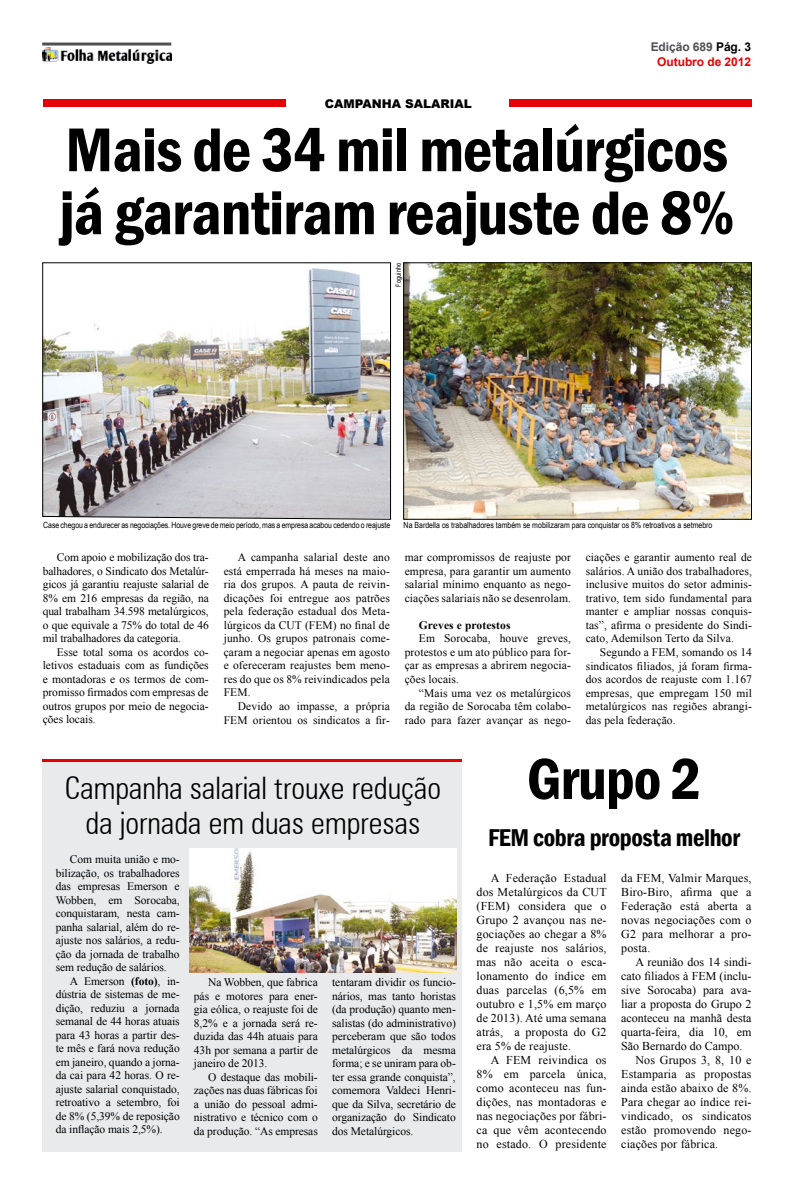
<style>
.page{position:relative;width:794px;height:1191px;background:#fff}
.page>*{position:absolute;margin:0;border:0;box-sizing:border-box;transform-origin:0 0}
.t1{font:600 condensed 64px/63px "Franklin Gothic";letter-spacing:-.015em;color:#000}
.t2{font:600 condensed 60px "Franklin Gothic";letter-spacing:-.015em;color:#000}
.t3{font:300 condensed 31px/35px "Zurich BT";color:#000;text-align:center}
.t4{font:600 condensed 25px "Franklin Gothic";letter-spacing:-.015em;color:#000}
.t5{font:12px/14px "Times New Roman";letter-spacing:.015em;color:#000;text-align:justify}
.t6{font:700 12px/14.4px "Arial";letter-spacing:-.005em;color:#e60004;text-align:center}
.t7{font:900 12px "Arial";color:#000}
.t8{font:11.5px/13.5px "Times New Roman";color:#000;text-align:justify}
.t9{font:700 11.5px "Times New Roman";letter-spacing:.01em;color:#000}
.t10{font:8.5px "Arial Narrow";letter-spacing:-.01em;color:#000}
.t11{font:7px "Arial Narrow";color:#000}
.s1{color:#504f53}
.s2{color:#000}
.s3{font-weight:700}
</style>
<div class="page">
<hr style="left:42px;top:43px;width:129px;height:3px;background:#504f53">
<img style="left:42px;top:48px;width:129px;height:15px">
<div style="left:42px;top:759px;width:419px;height:392px;background:#e9eaeb"></div>
<hr style="left:42px;top:759px;width:419px;height:2px;background:#e60004">
<div style="left:43px;top:100px;width:243px;height:7px;background:#e60005"></div>
<div style="left:508px;top:100px;width:243px;height:7px;background:#e60005"></div>
<img style="left:42px;top:262px;width:349px;height:257px">
<img style="left:405px;top:265px;width:344px;height:252px">
<div style="left:403px;top:263px;width:348px;height:256px;border:1px solid #000"></div>
<img style="left:189px;top:848px;width:267px;height:124px">
<p class="t7" style="left:325px;top:97px;width:148px">CAMPANHA SALARIAL</p>
<p class="t6" style="left:650px;top:40px;width:102px"><span class="s1">Edição 689</span> <span class="s2">Pág. 3<br></span>Outubro de 2012</p>
<h1 class="t1" style="left:59px;top:117px;width:676px">Mais de 34 mil metalúrgicos já garantiram reajuste de 8%</h1>
<p class="t11" style="left:393px;top:287px;width:25px;rotate:-90deg">Foguinho</p>
<p class="t10" style="left:43px;top:519px;width:348px">Case chegou a endurecer as negociações. Houve greve de meio período, mas a empresa acabou cedendo o reajuste</p>
<p class="t10" style="left:403px;top:519px;width:310px">Na Bardella os trabalhadores também se mobilizaram para conquistar os 8% retroativos a setmebro</p>
<p class="t8" style="left:43px;top:550px;width:168px;text-indent:14px">Com apoio e mobilização dos tra&shy;balhadores, o Sindicato dos Metalúr&shy;gicos já garantiu reajuste salarial de 8% em 216 empresas da região, na qual trabalham 34.598 metalúrgicos, o que equivale a 75% do total de 46 mil trabalhadores da categoria.</p>
<p class="t8" style="left:43px;top:645px;width:168px;text-indent:14px">Esse total soma os acordos co&shy;letivos estaduais com as fundições e montadoras e os termos de com&shy;promisso firmados com empresas de outros grupos por meio de negocia&shy;ções locais.</p>
<p class="t8" style="left:224px;top:550px;width:168px;text-indent:14px">A campanha salarial deste ano está emperrada há meses na maio&shy;ria dos grupos. A pauta de reivin&shy;dicações foi entregue aos patrões pela federação estadual dos Meta&shy;lúrgicos da CUT (FEM) no final de junho. Os grupos patronais come&shy;çaram a negociar apenas em agosto e ofereceram reajustes bem meno&shy;res do que os 8% reivindicados pela FEM.</p>
<p class="t8" style="left:224px;top:699px;width:168px;text-align:right">Devido ao impasse, a própria<br>FEM orientou os sindicatos a fir-</p>
<p class="t8" style="left:405px;top:550px;width:168px">mar compromissos de reajuste por empresa, para garantir um aumento salarial mínimo enquanto as nego&shy;ciações salariais não se desenrolam.</p>
<p class="t9" style="left:419px;top:617px;width:93px">Greves e protestos</p>
<p class="t8" style="left:405px;top:631px;width:168px;text-indent:14px">Em Sorocaba, houve greves, protestos e um ato público para for&shy;çar as empresas a abrirem negocia&shy;ções locais.</p>
<p class="t8" style="left:405px;top:685px;width:168px;text-indent:14px">“Mais uma vez os metalúrgicos da região de Sorocaba têm colabo&shy;rado para fazer avançar as nego-</p>
<p class="t8" style="left:586px;top:550px;width:168px">ciações e garantir aumento real de salários. A união dos trabalhadores, inclusive muitos do setor adminis&shy;trativo, tem sido fundamental para manter e ampliar nossas conquis&shy;tas”, afirma o presidente do Sindi&shy;cato, Ademilson Terto da Silva.</p>
<p class="t8" style="left:586px;top:645px;width:168px;text-indent:14px">Segundo a FEM, somando os 14 sindicatos filiados, já foram firma&shy;dos acordos de reajuste com 1.167 empresas, que empregam 150 mil metalúrgicos nas regiões abrangi&shy;das pela federação.</p>
<h3 class="t3" style="left:65px;top:770px;width:378px">Campanha salarial trouxe redução da jornada em duas empresas</h3>
<p class="t8" style="left:56px;top:852px;width:126px;text-indent:14px">Com muita união e mo&shy;bilização, os trabalhadores das empresas Emerson e Wobben, em Sorocaba, conquistaram, nesta cam&shy;panha salarial, além do re&shy;ajuste nos salários, a redu&shy;ção da jornada de trabalho sem redução de salários.</p>
<p class="t8" style="left:56px;top:974px;width:126px;text-indent:14px">A Emerson <span class="s3">(foto)</span>, in&shy;dústria de sistemas de me&shy;dição, reduziu a jornada semanal de 44 horas atuais para 43 horas a partir des&shy;te mês e fará nova redução em janeiro, quando a jorna&shy;da cai para 42 horas. O re&shy;ajuste salarial conquistado, retroativo a setembro, foi de 8% (5,39% de reposição da inflação mais 2,5%).</p>
<p class="t8" style="left:194px;top:975px;width:125px;text-indent:14px">Na Wobben, que fabrica pás e motores para ener&shy;gia eólica, o reajuste foi de 8,2% e a jornada será re&shy;duzida das 44h atuais para 43h por semana a partir de janeiro de 2013.</p>
<p class="t8" style="left:194px;top:1070px;width:125px;text-indent:14px">O destaque das mobili&shy;zações nas duas fábricas foi a união do pessoal admi&shy;nistrativo e técnico com o da produção. “As empresas</p>
<p class="t8" style="left:332px;top:975px;width:125px">tentaram dividir os funcio&shy;nários, mas tanto horistas (da produção) quanto men&shy;salistas (do administrativo) perceberam que são todos metalúrgicos da mesma forma; e se uniram para ob&shy;ter essa grande conquista”, comemora Valdeci Henri&shy;que da Silva, secretário de organização do Sindicato dos Metalúrgicos.</p>
<h2 class="t2" style="left:527px;top:739px;width:176px">Grupo 2</h2>
<h3 class="t4" style="left:488px;top:820px;width:253px">FEM cobra proposta melhor</h3>
<p class="t5" style="left:476px;top:870px;width:132px;text-indent:14px">A Federação Estadual dos Metalúrgicos da CUT (FEM) considera que o Grupo 2 avançou nas ne&shy;gociações ao chegar a 8% de reajuste nos salários, mas não aceita o esca&shy;lonamento do índice em duas parcelas (6,5% em outubro e 1,5% em março de 2013). Até uma semana atrás, a proposta do G2 era 5% de reajuste.</p>
<p class="t5" style="left:476px;top:1052px;width:132px;text-indent:14px">A FEM reivindica os 8% em parcela única, como aconteceu nas fun&shy;dições, nas montadoras e nas negociações por fábri&shy;ca que vêm acontecendo no estado. O presidente</p>
<p class="t5" style="left:621px;top:871px;width:132px">da FEM, Valmir Marques, Biro-Biro, afirma que a Federação está aberta a novas negociações com o G2 para melhorar a pro&shy;posta.</p>
<p class="t5" style="left:635px;top:955px;width:118px">A reunião dos 14 sindi-</p>
<p class="t5" style="left:621px;top:969px;width:132px">cato filiados à FEM (inclu-</p>
<p class="t5" style="left:621px;top:983px;width:132px">sive Sorocaba) para ava-</p>
<p class="t5" style="left:621px;top:997px;width:132px">liar a proposta do Grupo 2</p>
<p class="t5" style="left:621px;top:1011px;width:132px">aconteceu na manhã desta</p>
<p class="t5" style="left:621px;top:1025px;width:132px">quarta-feira, dia 10, em</p>
<p class="t5" style="left:621px;top:1039px;width:123px">São Bernardo do Campo.</p>
<p class="t5" style="left:635px;top:1053px;width:118px">Nos Grupos 3, 8, 10 e</p>
<p class="t5" style="left:621px;top:1067px;width:132px">Estamparia as propostas</p>
<p class="t5" style="left:621px;top:1081px;width:132px">ainda estão abaixo de 8%.</p>
<p class="t5" style="left:621px;top:1095px;width:132px">Para chegar ao índice rei-</p>
<p class="t5" style="left:621px;top:1109px;width:132px">vindicado, os sindicatos</p>
<p class="t5" style="left:621px;top:1123px;width:132px">estão promovendo nego-</p>
<p class="t5" style="left:621px;top:1137px;width:99px">ciações por fábrica.</p>
</div>
